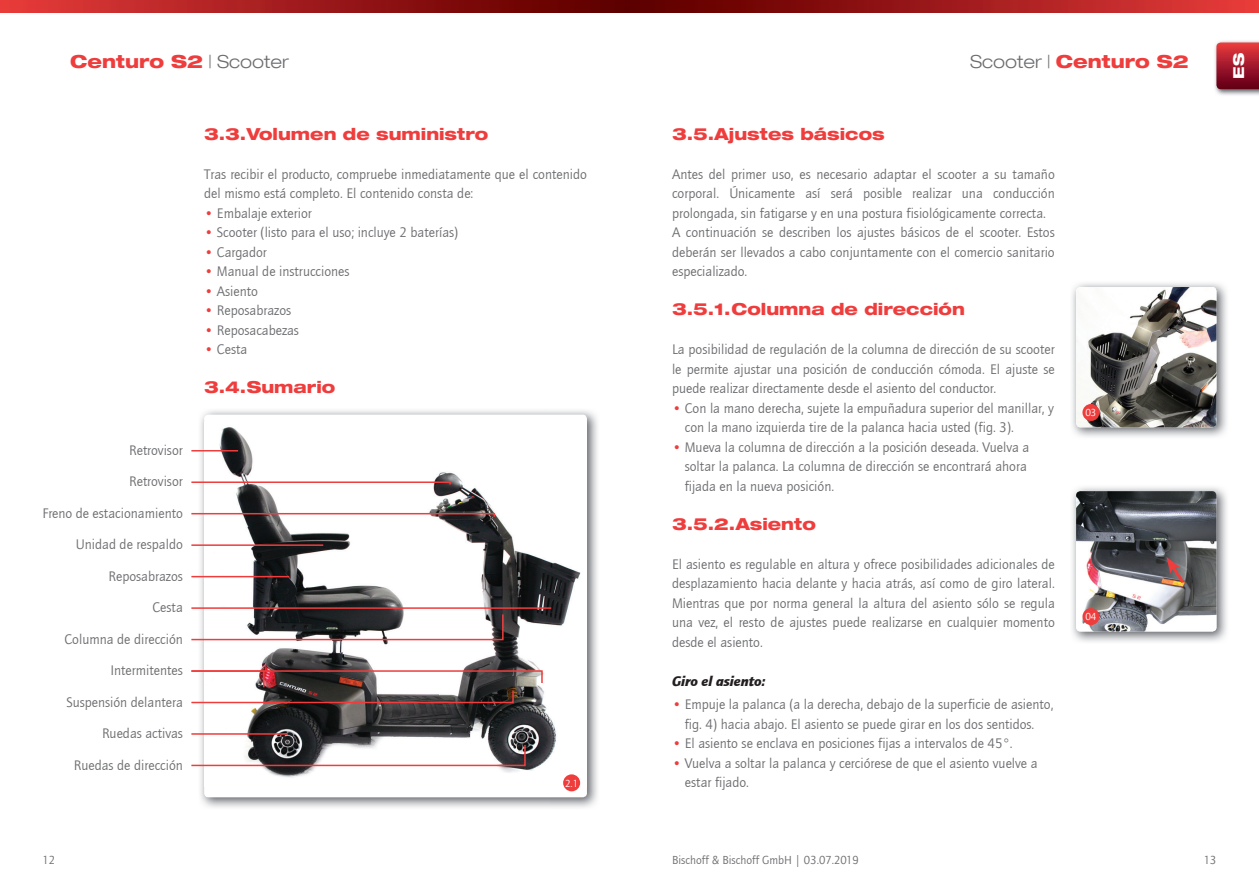
<style>
.page{position:relative;width:1259px;height:893px;background:#fff}
.page>*{position:absolute;margin:0;border:0;box-sizing:border-box;transform-origin:0 0}
.t1{font:800 18px "Helve Neu Hea Ext";color:#ee3d3c}
.t2{font:800 16.5px "Helve Neu Hea Ext";color:#ee3d3c}
.t3{font:800 15px "Helve Neu Hea Ext";color:#fff}
.t4{font:14.25px/19.5px "Quay Sans";color:#6c6d70}
.t5{font:italic 900 14.25px "Quay Sans";color:#231f20}
.t6{font:12px "Quay Sans";color:#6c6d70}
.t7{font:10.5px "Quay Sans";color:#fff}
.s1{font-family:"Helve Neu Lig Ext";font-weight:300;color:#6c6d70}
.s2{color:#ee3d3c}
</style>
<div class="page">
<svg style="left:0;top:0;width:629px;height:12px;background:#9e1a1a"></svg>
<svg style="left:629px;top:0;width:630px;height:12px;background:#9e1a1a"></svg>
<img style="left:1215px;top:41px;width:44px;height:54px">
<svg style="left:1216px;top:43px;width:43px;height:46px;background:#a31c2c"></svg>
<img style="left:198px;top:410px;width:400px;height:398px">
<div style="left:204px;top:415px;width:383px;height:382px;background:#fff;border-radius:4px"></div>
<img style="left:204px;top:427px;width:377px;height:360px">
<hr style="left:191px;top:450px;width:47px;height:1px;background:#ee3d3c">
<svg style="left:191px;top:481px;width:260px;height:5px"></svg>
<svg style="left:191px;top:512px;width:305px;height:6px"></svg>
<hr style="left:191px;top:544px;width:132px;height:2px;background:#ee3d3c">
<hr style="left:191px;top:576px;width:98px;height:1px;background:#ee3d3c">
<hr style="left:191px;top:607px;width:360px;height:2px;background:#ee3d3c">
<svg style="left:191px;top:613px;width:313px;height:28px"></svg>
<hr style="left:191px;top:733px;width:96px;height:2px;background:#ee3d3c">
<svg style="left:191px;top:743px;width:335px;height:24px"></svg>
<div style="left:563px;top:774px;width:17px;height:17px;background:#ee3d3c;border-radius:50%"></div>
<svg style="left:191px;top:669px;width:352px;height:35px"></svg>
<img style="left:1072px;top:283px;width:155px;height:154px">
<img style="left:1076px;top:287px;width:140px;height:140px">
<div style="left:1082px;top:404px;width:17px;height:17px;background:#ee3d3c;border-radius:50%"></div>
<img style="left:1072px;top:487px;width:155px;height:155px">
<img style="left:1076px;top:491px;width:140px;height:140px">
<div style="left:1082px;top:608px;width:17px;height:17px;background:#ee3d3c;border-radius:50%"></div>
<svg style="left:1166px;top:557px;width:21px;height:29px"></svg>
<p class="t1" style="left:70px;top:50px;width:220px">Centuro S2 <span class="s1">| Scooter</span></p>
<p class="t1" style="left:970px;top:50px;width:220px"><span class="s1">Scooter |</span> Centuro S2</p>
<p class="t4" style="left:129px;top:441px;width:55px">Retrovisor</p>
<p class="t4" style="left:129px;top:472px;width:55px">Retrovisor</p>
<p class="t4" style="left:43px;top:504px;width:142px">Freno de estacionamiento</p>
<p class="t4" style="left:76px;top:535px;width:109px">Unidad de respaldo</p>
<p class="t4" style="left:109px;top:567px;width:76px">Reposabrazos</p>
<p class="t4" style="left:152px;top:598px;width:32px">Cesta</p>
<p class="t4" style="left:64px;top:630px;width:120px">Columna de dirección</p>
<p class="t4" style="left:110px;top:661px;width:74px">Intermitentes</p>
<p class="t4" style="left:66px;top:693px;width:118px">Suspensión delantera</p>
<p class="t4" style="left:102px;top:724px;width:82px">Ruedas activas</p>
<p class="t4" style="left:74px;top:756px;width:111px">Ruedas de dirección</p>
<p class="t2" style="left:204px;top:123px;width:286px">3.3. Volumen de suministro</p>
<p class="t4" style="left:204px;top:164px;width:384px">Tras recibir el producto, compruebe inmediatamente que el contenido del mismo está completo. El contenido consta de:</p>
<p class="t4" style="left:204px;top:203px;width:109px"><span class="s2">•</span> Embalaje exterior</p>
<p class="t4" style="left:204px;top:223px;width:256px"><span class="s2">•</span> Scooter (listo para el uso; incluye 2 baterías)</p>
<p class="t4" style="left:204px;top:242px;width:64px"><span class="s2">•</span> Cargador</p>
<p class="t4" style="left:204px;top:262px;width:147px"><span class="s2">•</span> Manual de instrucciones</p>
<p class="t4" style="left:204px;top:281px;width:55px"><span class="s2">•</span> Asiento</p>
<p class="t4" style="left:204px;top:301px;width:89px"><span class="s2">•</span> Reposabrazos</p>
<p class="t4" style="left:204px;top:320px;width:96px"><span class="s2">•</span> Reposacabezas</p>
<p class="t4" style="left:204px;top:340px;width:45px"><span class="s2">•</span> Cesta</p>
<p class="t2" style="left:204px;top:377px;width:133px">3.4. Sumario</p>
<p class="t2" style="left:672px;top:123px;width:214px">3.5. Ajustes básicos</p>
<p class="t4" style="left:672px;top:164px;width:384px">Antes del primer uso, es necesario adaptar el scooter a su tamaño corporal. Únicamente así será posible realizar una conducción prolongada, sin fatigarse y en una postura fisiológicamente correcta.<br>A continuación se describen los ajustes básicos de el scooter. Estos deberán ser llevados a cabo conjuntamente con el comercio sanitario especializado.</p>
<p class="t2" style="left:672px;top:299px;width:294px">3.5.1. Columna de dirección</p>
<p class="t4" style="left:672px;top:340px;width:384px;text-align:justify">La posibilidad de regulación de la columna de dirección de su scooter le permite ajustar una posición de conducción cómoda. El ajuste se puede realizar directamente desde el asiento del conductor.</p>
<p class="t4" style="left:685px;top:398px;width:371px;text-indent:-13px"><span class="s2">•</span> Con la mano derecha, sujete la empuñadura superior del manillar, y con la mano izquierda tire de la palanca hacia usted (fig. 3).</p>
<p class="t4" style="left:685px;top:437px;width:346px;text-indent:-13px"><span class="s2">•</span> Mueva la columna de dirección a la posición deseada. Vuelva a soltar la palanca. La columna de dirección se encontrará ahora fijada en la nueva posición.</p>
<p class="t2" style="left:672px;top:513px;width:145px">3.5.2. Asiento</p>
<p class="t4" style="left:672px;top:554px;width:384px;text-align:justify">El asiento es regulable en altura y ofrece posibilidades adicionales de desplazamiento hacia delante y hacia atrás, así como de giro lateral.<br>Mientras que por norma general la altura del asiento sólo se regula una vez, el resto de ajustes puede realizarse en cualquier momento desde el asiento.</p>
<p class="t5" style="left:672px;top:672px;width:95px">Giro el asiento:</p>
<p class="t4" style="left:672px;top:695px;width:383px;text-align:center"><span class="s2">•</span> Empuje la palanca (a la derecha, debajo de la superficie de asiento, fig. 4) hacia abajo. El asiento se puede girar en los dos sentidos.</p>
<p class="t4" style="left:672px;top:734px;width:342px"><span class="s2">•</span> El asiento se enclava en posiciones fijas a intervalos de 45°.</p>
<p class="t4" style="left:672px;top:754px;width:367px"><span class="s2">•</span> Vuelva a soltar la palanca y cerciórese de que el asiento vuelve a</p>
<p class="t7" style="left:565px;top:777px;width:15px">2.1</p>
<p class="t4" style="left:685px;top:773px;width:66px">estar fijado.</p>
<p class="t7" style="left:1085px;top:407px;width:13px">03</p>
<p class="t7" style="left:1085px;top:611px;width:13px">04</p>
<p class="t3" style="left:1229px;top:79px;width:27px;rotate:-90deg">ES</p>
<p class="t6" style="left:672px;top:853px;width:188px">Bischoff &amp; Bischoff GmbH | 03.07.2019</p>
<p class="t6" style="left:43px;top:853px;width:14px">12</p>
<p class="t6" style="left:1203px;top:853px;width:14px">13</p>
</div>
